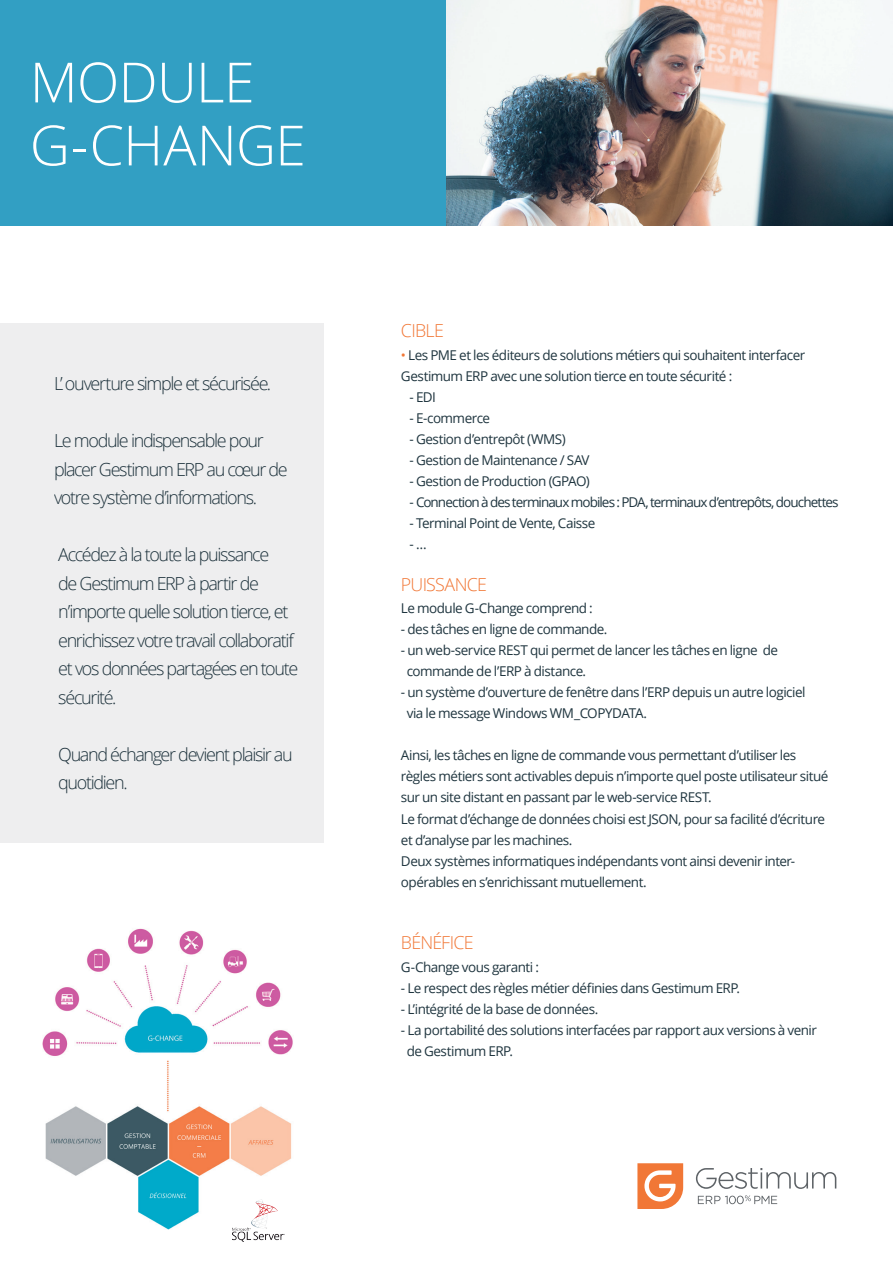
<style>
.page{position:relative;width:893px;height:1263px;background:#fff}
.page>*{position:absolute;margin:0;border:0;box-sizing:border-box;transform-origin:0 0}
.t1{font:300 55.5px/63px "Open Sans";letter-spacing:-.015em;color:#fff}
.t2{font:300 18px/28.5px "Open Sans";letter-spacing:-.075em;color:#1f353f}
.t3{font:300 17.85px "Open Sans";letter-spacing:-.04em;color:#f17736}
.t4{font:13.5px/21px "Open Sans";letter-spacing:-.04em;color:#1f353f}
.t5{font:13.5px "Open Sans";letter-spacing:-.07em;color:#1f353f}
.s1{color:#f17736}
</style>
<div class="page">
<div style="left:0;top:323px;width:323px;height:519px;background:#eeeeef"></div>
<div style="left:0;top:0;width:446px;height:225px;background:#329fc3"></div>
<svg style="left:637px;top:1163px;width:46px;height:46px"></svg>
<svg style="left:696px;top:1168px;width:140px;height:21px"></svg>
<svg style="left:698px;top:1195px;width:79px;height:9px"></svg>
<img style="left:446px;top:0;width:447px;height:225px">
<img style="left:42px;top:928px;width:251px;height:302px">
<img style="left:233px;top:1199px;width:52px;height:42px">
<h1 class="t1" style="left:30px;top:49px;width:278px">MODULE<br>G-CHANGE</h1>
<h2 class="t2" style="left:54px;top:369px;width:219px">L’ ouverture simple et sécurisée.</h2>
<h2 class="t2" style="left:54px;top:426px;width:235px">Le module indispensable pour placer Gestimum ERP au cœur de votre système d’informations.</h2>
<h2 class="t2" style="left:58px;top:540px;width:242px">Accédez à la toute la puissance<br>de Gestimum ERP à partir de n’importe quelle solution tierce, et enrichissez votre travail collaboratif et vos données partagées en toute sécurité.</h2>
<h2 class="t2" style="left:58px;top:739px;width:236px">Quand échanger devient plaisir au quotidien.</h2>
<h3 class="t3" style="left:401px;top:319px;width:44px">CIBLE</h3>
<p class="t4" style="left:401px;top:344px;width:406px"><span class="s1">•</span> Les PME et les éditeurs de solutions métiers qui souhaitent interfacer<br>Gestimum ERP avec une solution tierce en toute sécurité :</p>
<p class="t4" style="left:409px;top:386px;width:28px">- EDI</p>
<p class="t4" style="left:409px;top:407px;width:82px">- E-commerce</p>
<p class="t4" style="left:409px;top:428px;width:158px">- Gestion d’entrepôt (WMS)</p>
<p class="t4" style="left:409px;top:449px;width:182px">- Gestion de Maintenance / SAV</p>
<p class="t4" style="left:409px;top:470px;width:182px">- Gestion de Production (GPAO)</p>
<p class="t5" style="left:409px;top:493px;width:431px">- Connection à des terminaux mobiles : PDA, terminaux d’entrepôts, douchettes</p>
<p class="t4" style="left:409px;top:512px;width:187px">- Terminal Point de Vente, Caisse</p>
<p class="t4" style="left:409px;top:533px;width:19px">- …</p>
<h3 class="t3" style="left:401px;top:572px;width:88px">PUISSANCE</h3>
<p class="t4" style="left:401px;top:598px;width:193px">Le module G-Change comprend :</p>
<p class="t4" style="left:401px;top:619px;width:208px">- des tâches en ligne de commande.</p>
<p class="t4" style="left:407px;top:640px;width:373px;text-indent:-6px">- un web-service REST qui permet de lancer les tâches en ligne de commande de l’ERP à distance.</p>
<p class="t4" style="left:407px;top:682px;width:400px;text-indent:-6px">- un système d’ouverture de fenêtre dans l’ERP depuis un autre logiciel via le message Windows WM_COPYDATA.</p>
<p class="t4" style="left:401px;top:745px;width:429px">Ainsi, les tâches en ligne de commande vous permettant d’utiliser les règles métiers sont activables depuis n’importe quel poste utilisateur situé sur un site distant en passant par le web-service REST.<br>Le format d’échange de données choisi est JSON, pour sa facilité d’écriture et d’analyse par les machines.<br>Deux systèmes informatiques indépendants vont ainsi devenir inter&shy;opérables en s’enrichissant mutuellement.</p>
<h3 class="t3" style="left:401px;top:931px;width:74px">BÉNÉFICE</h3>
<p class="t4" style="left:401px;top:956px;width:140px">G-Change vous garanti :</p>
<p class="t4" style="left:401px;top:977px;width:341px">- Le respect des règles métier définies dans Gestimum ERP.</p>
<p class="t4" style="left:401px;top:998px;width:199px">- L’intégrité de la base de données.</p>
<p class="t4" style="left:407px;top:1019px;width:412px;text-indent:-6px">- La portabilité des solutions interfacées par rapport aux versions à venir de Gestimum ERP.</p>
</div>
